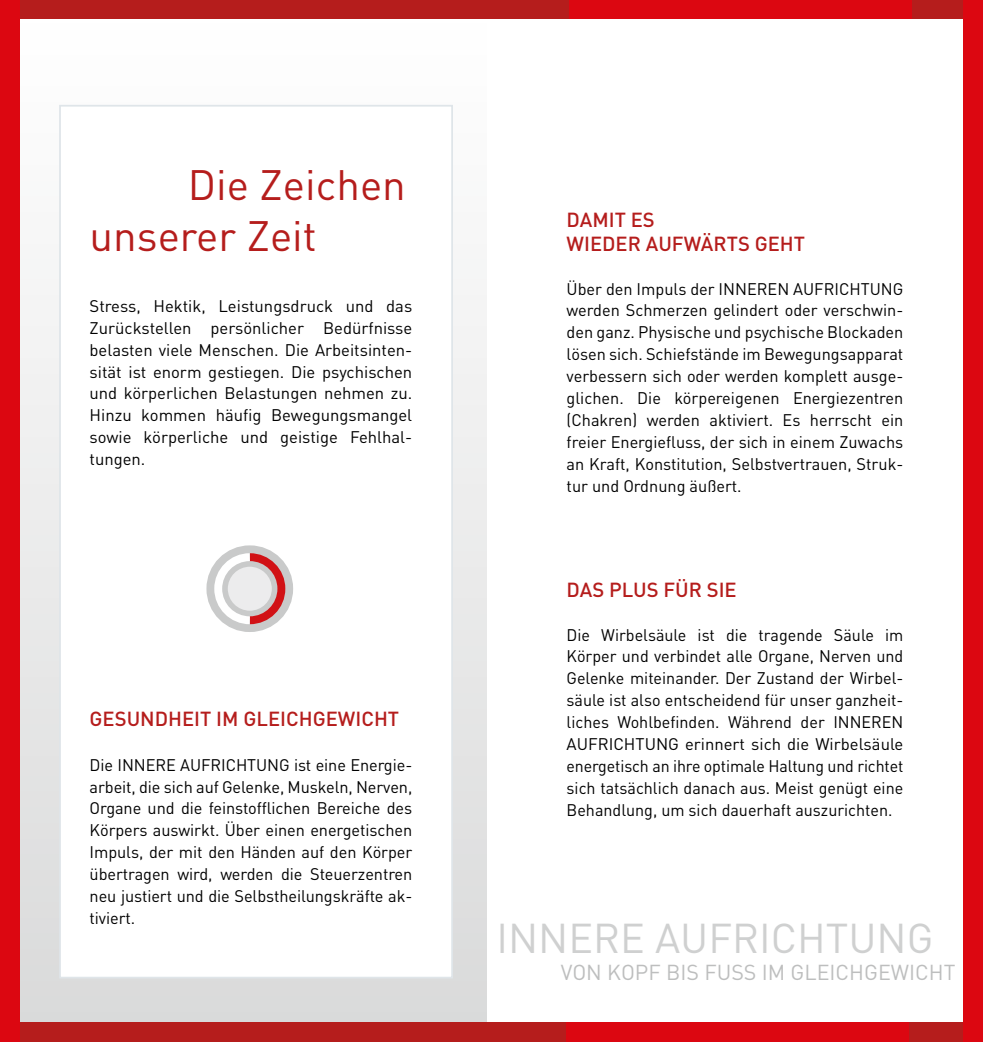
<style>
.page{position:relative;width:983px;height:1042px;background:#fff}
.page>*{position:absolute;margin:0;border:0;box-sizing:border-box;transform-origin:0 0}
.t1{font:42px/50.4px "DIN";color:#b51d1c}
.t2{font:41.12px "DIN";color:#cfd0d0}
.t3{font:21.35px "DIN";color:#bdbebe}
.t4{font:500 20.12px/24.2px "DIN";color:#b51d1c}
.t5{font:16.62px/21.9px "DIN";color:#000;text-align:justify}
</style>
<div class="page">
<div style="left:20px;top:19px;width:466px;height:1004px;background:linear-gradient(to bottom,#fff,#d9dada)"></div>
<div style="left:491px;top:0;width:491px;height:19px;background:#b51d1c"></div>
<div style="left:491px;top:1023px;width:491px;height:19px;background:#b51d1c"></div>
<div style="left:0;top:1023px;width:491px;height:19px;background:#b51d1c"></div>
<div style="left:0;top:0;width:491px;height:19px;background:#b51d1c"></div>
<div style="left:0;top:0;width:20px;height:1041px;background:#dc0711"></div>
<div style="left:569px;top:0;width:342px;height:19px;background:#dc0711"></div>
<div style="left:566px;top:1023px;width:342px;height:19px;background:#dc0711"></div>
<div style="left:59px;top:105px;width:394px;height:873px;background:#fff;border:2px solid #dfe5e9"></div>
<div style="left:962px;top:0;width:20px;height:1041px;background:#dc0711"></div>
<div style="left:206px;top:545px;width:87px;height:87px;border:21px solid #c9caca;border-radius:50%"></div>
<svg style="left:210px;top:549px;width:79px;height:79px"></svg>
<h1 class="t1" style="left:90px;top:159px;width:318px;text-indent:98px">Die Zeichen unserer Zeit</h1>
<p class="t5" style="left:89px;top:295px;width:324px">Stress, Hektik, Leistungsdruck und das Zurückstellen persönlicher Bedürfnisse belasten viele Menschen. Die Arbeitsinten&shy;sität ist enorm gestiegen. Die psychischen und körperlichen Belastungen nehmen zu.<br>H inzu kommen häufig Bewegungsmangel sowie körperliche und geistige Fehlhal&shy;tungen.</p>
<p class="t4" style="left:90px;top:705px;width:307px">GESUNDHEIT IM GLEICHGEWICHT</p>
<p class="t5" style="left:90px;top:753px;width:39px">Die INNERE</p>
<p class="t5" style="left:180px;top:753px;width:21px">AUFRICHTUN</p>
<p class="t5" style="left:90px;top:753px;width:324px;text-indent:189px">G ist eine Energie&shy;arbeit, die sich auf Gelenke, M uskeln, Nerven, Organe und die feinstofflichen Bereiche des Körpers auswirkt. Über einen energetischen I mpuls, der mit den Händen auf den Körper übertragen wird, werden die Steuerzentren neu justiert und die Selbstheilungskräfte ak&shy;tiviert.</p>
<p class="t4" style="left:566px;top:207px;width:235px">DAMIT ES<br>WIEDER AUFWÄRTS GEHT</p>
<p class="t5" style="left:566px;top:277px;width:163px">Über den I mpuls der INNEREN</p>
<p class="t5" style="left:793px;top:277px;width:21px">AUFRICHTUN</p>
<p class="t5" style="left:566px;top:277px;width:338px;text-indent:326px">G werden Schmerzen gelindert oder verschwin&shy;den ganz. Physische und psychische Blockaden lösen sich. Schiefstände im Bewegungsapparat verbessern sich oder werden komplett ausge&shy;glichen. Die körpereigenen Energiezentren (Chakren) werden aktiviert. Es herrscht ein freier Energiefluss, der sich in einem Zuwachs an Kraft, Konstitution, Selbstvertrauen, Struk&shy;tur und Ordnung äußert.</p>
<p class="t4" style="left:566px;top:577px;width:172px">DAS PLUS FÜ R SIE</p>
<p class="t5" style="left:566px;top:623px;width:338px;text-align:left">Die Wirbelsäule ist die tragende Säule im Körper und verbindet alle Organe, Nerven und Gelenke miteinander. Der Zustand der Wirbel&shy;säule ist also entscheidend für unser ganzheit&shy;liches Wohlbefinden. Während der INNEREN<br>AUFRICHTUN</p>
<p class="t5" style="left:566px;top:733px;width:338px;text-indent:102px">G erinnert sich die Wirbelsäule energetisch an ihre optimale Haltung und richtet sich tatsächlich danach aus. Meist genügt eine Behandlung, um sich dauerhaft auszurichten.</p>
<h2 class="t2" style="left:496px;top:913px;width:432px">I nnere Aufrichtung</h2>
<p class="t3" style="left:560px;top:958px;width:396px">Von Kopf bis FuSS im Gleichgewicht</p>
</div>
